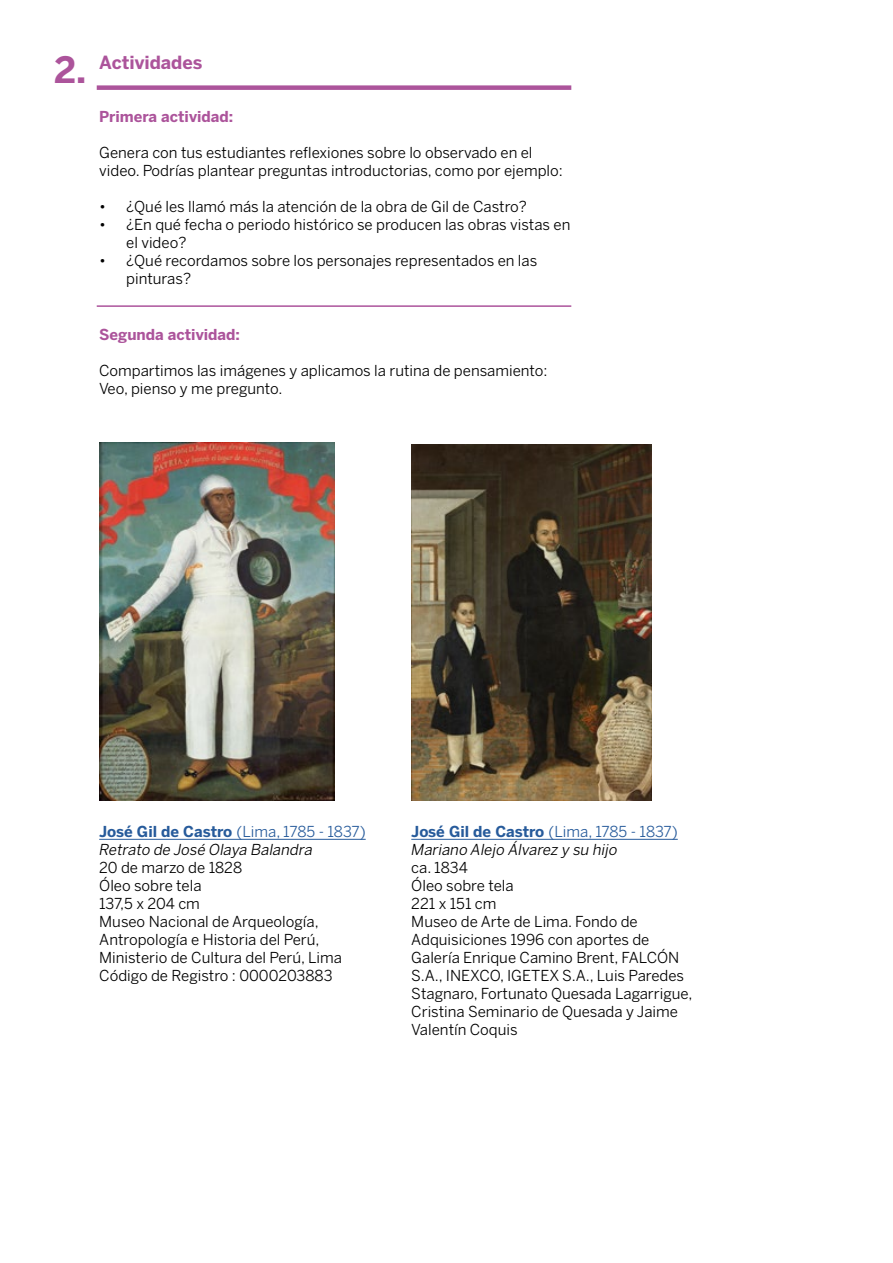
<style>
.page{position:relative;width:893px;height:1263px;background:#fff}
.page>*{position:absolute;margin:0;border:0;box-sizing:border-box;transform-origin:0 0}
.t1{font:700 36px "Benton Sans FB";color:#ac549b}
.t2{font:700 18px "Benton Sans FB";color:#ac549b}
.t3{font:15px/18px "Benton Sans FB";color:#000}
.t4{font:italic 15px/18px "Benton Sans FB";color:#000}
.t5{font:700 15px "Benton Sans FB";color:#ac549b}
.s1{font-weight:700;font-style:normal;color:#275b9b}
.s2{font-style:normal;color:#275b9b}
</style>
<div class="page">
<hr style="left:99px;top:839px;width:267px;height:1px;background:#275b9b">
<hr style="left:411px;top:839px;width:267px;height:1px;background:#275b9b">
<div style="left:97px;top:85px;width:474px;height:5px;background:#ac549b"></div>
<hr style="left:97px;top:305px;width:474px;height:2px;background:#ac549b">
<img style="left:411px;top:444px;width:241px;height:356px">
<img style="left:99px;top:442px;width:235px;height:358px">
<h1 class="t1" style="left:54px;top:48px;width:34px">2.</h1>
<p class="t2" style="left:99px;top:52px;width:105px">Actividades</p>
<p class="t5" style="left:99px;top:108px;width:136px">Primera actividad:</p>
<p class="t3" style="left:99px;top:143px;width:465px">Genera con tus estudiantes reflexiones sobre lo observado en el video. Podrías plantear preguntas introductorias, como por ejemplo:</p>
<p class="t3" style="left:99px;top:197px;width:429px">• ¿Qué les llamó más la atención de la obra de Gil de Castro?</p>
<p class="t3" style="left:126px;top:215px;width:446px;text-indent:-27px">• ¿En qué fecha o periodo histórico se producen las obras vistas en el video?</p>
<p class="t3" style="left:126px;top:251px;width:413px;text-indent:-27px">• ¿Qué recordamos sobre los personajes representados en las pinturas?</p>
<p class="t5" style="left:99px;top:326px;width:142px">Segunda actividad:</p>
<p class="t3" style="left:99px;top:361px;width:450px">Compartimos las imágenes y aplicamos la rutina de pensamiento:<br>Veo, pienso y me pregunto.</p>
<p class="t4" style="left:99px;top:823px;width:268px"><span class="s1">José Gil de Castro</span> <span class="s2">(Lima, 1785 - 1837)<br></span>Retrato de José Olaya Balandra</p>
<p class="t3" style="left:99px;top:859px;width:244px">20 de marzo de 1828<br>Óleo sobre tela<br>137,5 x 204 cm<br>Museo Nacional de Arqueología,<br>Antropología e Historia del Perú,<br>Ministerio de Cultura del Perú, Lima<br>Código de Registro : 0000203883</p>
<p class="t4" style="left:411px;top:823px;width:268px"><span class="s1">José Gil de Castro</span> <span class="s2">(Lima, 1785 - 1837)<br></span>Mariano Alejo Álvarez y su hijo</p>
<p class="t3" style="left:411px;top:859px;width:283px">ca. 1834<br>Óleo sobre tela<br>221 x 151 cm<br>Museo de Arte de Lima. Fondo de<br>Adquisiciones 1996 con aportes de<br>Galería Enrique Camino Brent, FALCÓN<br>S.A., INEXCO, IGETEX S.A., Luis Paredes<br>Stagnaro, Fortunato Quesada Lagarrigue,<br>Cristina Seminario de Quesada y Jaime<br>Valentín Coquis</p>
</div>
